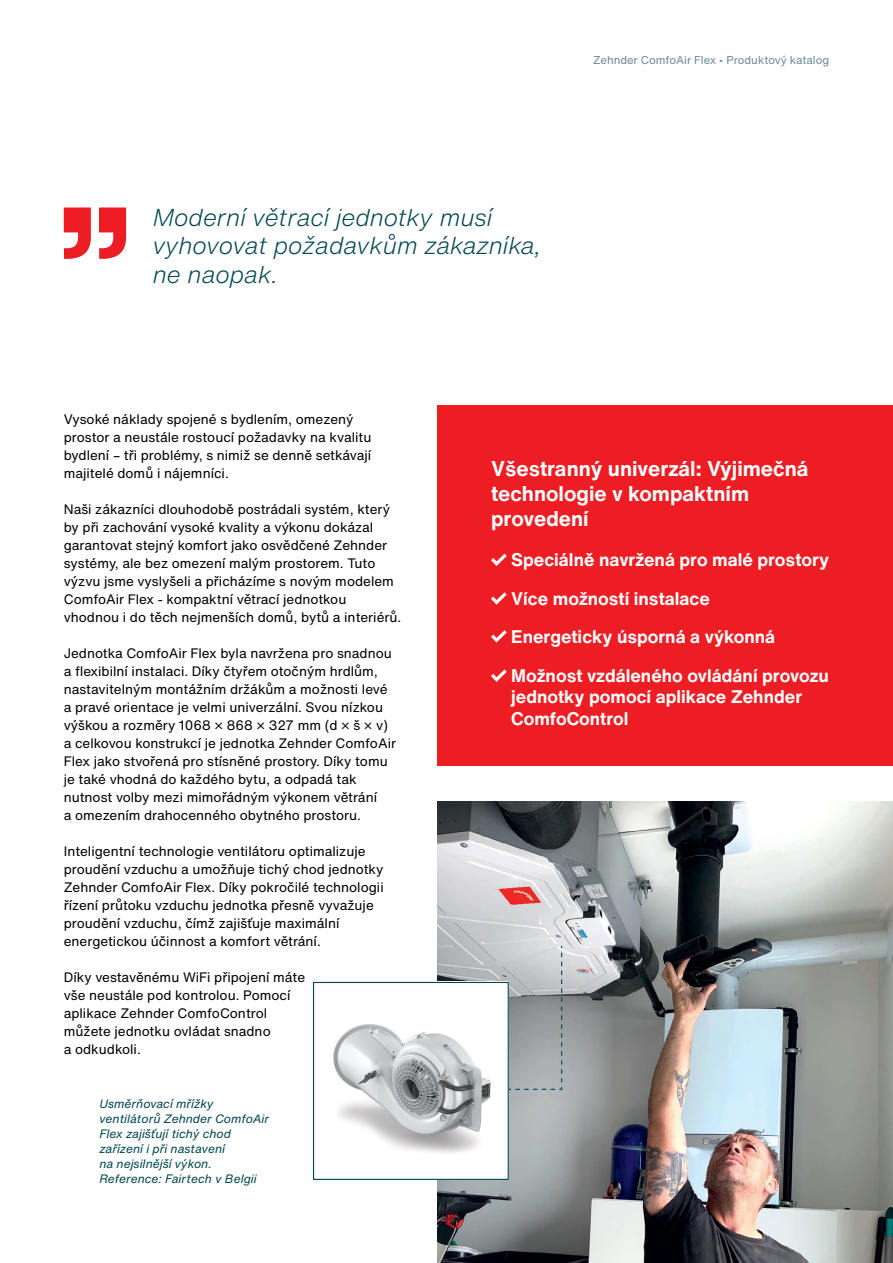
<style>
.page{position:relative;width:893px;height:1263px;background:#fff}
.page>*{position:absolute;margin:0;border:0;box-sizing:border-box;transform-origin:0 0}
.t1{font:italic 300 24px/28.5px "Helvetica Now Text";color:#00474e}
.t2{font:700 21px/25.2px "Helvetica Now Text";color:#fff}
.t3{font:700 18px/38.5px "Helvetica Now Text";color:#fff}
.t4{font:13.5px/18px "Helvetica Now Text";color:#000}
.t5{font:italic 12px/15px "Helvetica Now Text";color:#00474e}
.t6{font:11.25px "Helvetica Now Text";color:#6a8c94}
</style>
<div class="page">
<img style="left:438px;top:802px;width:455px;height:461px">
<div style="left:438px;top:406px;width:455px;height:360px;background:#ed1d24"></div>
<img style="left:333px;top:984px;width:174px;height:194px">
<div style="left:313px;top:982px;width:196px;height:198px;border:1px solid #00474e"></div>
<svg style="left:64px;top:207px;width:62px;height:52px"></svg>
<svg style="left:508px;top:945px;width:55px;height:145px;background:#a6abae"></svg>
<svg style="left:491px;top:553px;width:16px;height:13px"></svg>
<svg style="left:491px;top:592px;width:16px;height:13px"></svg>
<svg style="left:491px;top:630px;width:16px;height:13px"></svg>
<svg style="left:491px;top:669px;width:16px;height:13px"></svg>
<p class="t6" style="left:593px;top:51px;width:238px">Zehnder ComfoAir Flex • Produktový katalog</p>
<h1 class="t1" style="left:153px;top:202px;width:390px">Moderní větrací jednotky musí vyhovovat požadavkům zákazníka, ne naopak.</h1>
<p class="t4" style="left:64px;top:410px;width:309px">Vysoké náklady spojené s bydlením, omezený prostor a neustále rostoucí požadavky na kvalitu bydlení – tři problémy, s nimiž se denně setkávají majitelé domů i nájemníci.</p>
<p class="t4" style="left:64px;top:500px;width:339px">Naši zákazníci dlouhodobě postrádali systém, který by při zachování vysoké kvality a výkonu dokázal garantovat stejný komfort jako osvědčené Zehnder systémy, ale bez omezení malým prostorem. Tuto výzvu jsme vyslyšeli a přicházíme s novým modelem ComfoAir Flex - kompaktní větrací jednotkou vhodnou i do těch nejmenších domů, bytů a interiérů.</p>
<p class="t4" style="left:64px;top:644px;width:334px">Jednotka ComfoAir Flex byla navržena pro snadnou a flexibilní instalaci. Díky čtyřem otočným hrdlům, nastavitelným montážním držákům a možnosti levé a pravé orientace je velmi univerzální. Svou nízkou výškou a rozměry 1068 × 868 × 327 mm (d × š × v) a celkovou konstrukcí je jednotka Zehnder ComfoAir Flex jako stvořená pro stísněné prostory. Díky tomu je také vhodná do každého bytu, a odpadá tak nutnost volby mezi mimořádným výkonem větrání<br>a omezením drahocenného obytného prostoru.</p>
<p class="t4" style="left:64px;top:842px;width:321px">Inteligentní technologie ventilátoru optimalizuje proudění vzduchu a umožňuje tichý chod jednotky Zehnder ComfoAir Flex. Díky pokročilé technologii řízení průtoku vzduchu jednotka přesně vyvažuje proudění vzduchu, čímž zajišťuje maximální energetickou účinnost a komfort větrání.</p>
<p class="t4" style="left:64px;top:968px;width:243px">Díky vestavěnému WiFi připojení máte vše neustále pod kontrolou. Pomocí aplikace Zehnder ComfoControl můžete jednotku ovládat snadno<br>a odkudkoli.</p>
<p class="t5" style="left:99px;top:1096px;width:171px">Usměrňovací mřížky ventilátorů Zehnder ComfoAir<br>Flex zajišťují tichý chod zařízení i při nastavení<br>na nejsilnější výkon.<br>Reference: Fairtech v Belgii</p>
<h2 class="t2" style="left:491px;top:455px;width:319px">Všestranný univerzál: Výjimečná technologie v kompaktním provedení</h2>
<h3 class="t3" style="left:511px;top:540px;width:319px">Speciálně navržená pro malé prostory<br>Více možností instalace<br>Energeticky úsporná a výkonná<br>Možnost vzdáleného ovládání provozu</h3>
<h3 class="t3" style="left:511px;top:686px;width:292px;line-height:21.6px">jednotky pomocí aplikace Zehnder<br>ComfoControl</h3>
</div>
